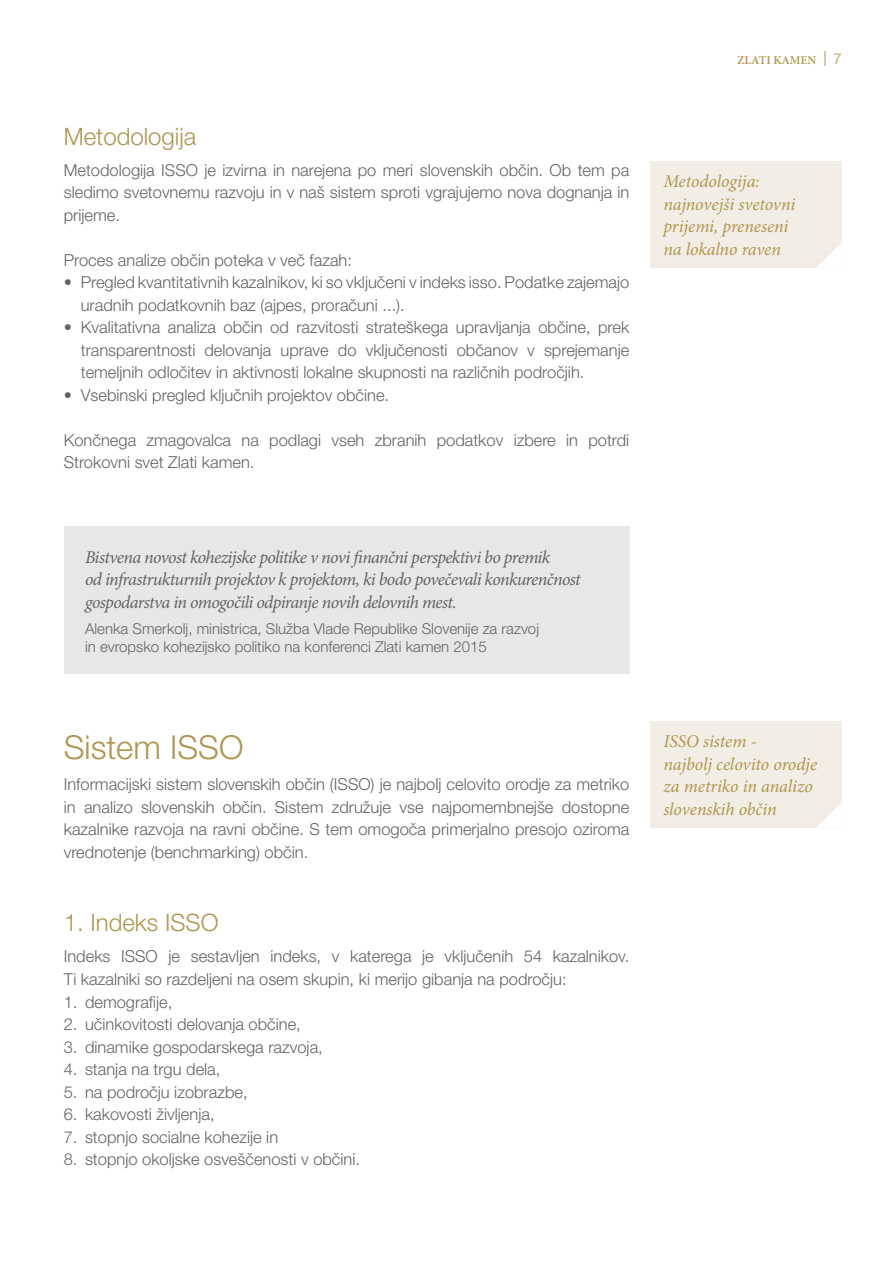
<style>
.page{position:relative;width:893px;height:1263px;background:#fff}
.page>*{position:absolute;margin:0;border:0;box-sizing:border-box;transform-origin:0 0}
.t1{font:300 33px "Helvetica Neue LT Pro";color:#af9651}
.t2{font:300 24px "Helvetica Neue LT Pro";color:#af9651}
.t3{font:italic 18px/22.5px "Minion Pro";letter-spacing:-.035em;color:#636466}
.t4{font:italic 18px/22.5px "Minion Pro";letter-spacing:-.005em;color:#af9651}
.t5{font:300 16.5px/22.5px "Helvetica Neue LT Pro";color:#636466;text-align:justify}
.t6{font:300 15px/18px "Helvetica Neue LT Pro";color:#636466}
.t7{font:600 12px "Minion Pro";color:#af9651}
.s1{font-family:"Helvetica Neue LT Pro";font-weight:300;font-size:15px}
</style>
<div class="page">
<svg style="left:825px;top:51px;width:1px;height:15px"></svg>
<div style="left:64px;top:526px;width:565px;height:148px;background:#e6e7e8"></div>
<div style="left:651px;top:162px;width:191px;height:106px;background:#f3eee5"></div>
<div style="left:651px;top:721px;width:191px;height:107px;background:#f3eee5"></div>
<svg style="left:817px;top:803px;width:25px;height:25px"></svg>
<svg style="left:817px;top:243px;width:25px;height:25px"></svg>
<h2 class="t2" style="left:64px;top:121px;width:134px">Metodologija</h2>
<p class="t5" style="left:64px;top:158px;width:567px">Metodologija ISSO je izvirna in narejena po meri slovenskih občin. Ob tem pa sledimo svetovnemu razvoju in v naš sistem sproti vgrajujemo nova dognanja in prijeme.</p>
<p class="t5" style="left:64px;top:248px;width:290px">Proces analize občin poteka v več fazah:</p>
<p class="t5" style="left:81px;top:271px;width:550px;text-indent:-17px">• Pregled kvantitativnih kazalnikov, ki so vključeni v indeks isso. Podatke zajemajo uradnih podatkovnih baz (ajpes, proračuni ...).</p>
<p class="t5" style="left:81px;top:316px;width:550px;text-indent:-17px">• Kvalitativna analiza občin od razvitosti strateškega upravljanja občine, prek transparentnosti delovanja uprave do vključenosti občanov v sprejemanje temeljnih odločitev in aktivnosti lokalne skupnosti na različnih področjih.</p>
<p class="t5" style="left:64px;top:383px;width:327px">• Vsebinski pregled ključnih projektov občine.</p>
<p class="t5" style="left:64px;top:428px;width:567px">Končnega zmagovalca na podlagi vseh zbranih podatkov izbere in potrdi<br>Strokovni svet Zlati kamen.</p>
<p class="t3" style="left:85px;top:545px;width:497px">Bistvena novost kohezijske politike v novi finančni perspektivi bo premik<br>od infrastrukturnih projektov k projektom, ki bodo povečevali konkurenčnost gospodarstva in omogočili odpiranje novih delovnih mest.</p>
<p class="t6" style="left:85px;top:619px;width:456px">Alenka Smerkolj, ministrica, Služba Vlade Republike Slovenije za razvoj in evropsko kohezijsko politiko na konferenci Zlati kamen 2015</p>
<h1 class="t1" style="left:64px;top:727px;width:181px">Sistem ISSO</h1>
<p class="t5" style="left:64px;top:773px;width:567px">Informacijski sistem slovenskih občin (ISSO) je najbolj celovito orodje za metriko in analizo slovenskih občin. Sistem združuje vse najpomembnejše dostopne kazalnike razvoja na ravni občine. S tem omogoča primerjalno presojo oziroma vrednotenje (benchmarking) občin.</p>
<h2 class="t2" style="left:64px;top:908px;width:156px">1. Indeks ISSO</h2>
<p class="t5" style="left:64px;top:945px;width:567px">Indeks ISSO je sestavljen indeks, v katerega je vključenih 54 kazalnikov.<br>Ti kazalniki so razdeljeni na osem skupin, ki merijo gibanja na področju:</p>
<p class="t5" style="left:64px;top:990px;width:110px">1. demografije,</p>
<p class="t5" style="left:64px;top:1012px;width:239px">2. učinkovitosti delovanja občine,</p>
<p class="t5" style="left:64px;top:1035px;width:261px">3. dinamike gospodarskega razvoja,</p>
<p class="t5" style="left:64px;top:1057px;width:158px">4. stanja na trgu dela,</p>
<p class="t5" style="left:64px;top:1080px;width:185px">5. na področju izobrazbe,</p>
<p class="t5" style="left:64px;top:1102px;width:152px">6. kakovosti življenja,</p>
<p class="t5" style="left:64px;top:1125px;width:216px">7. stopnjo socialne kohezije in</p>
<p class="t5" style="left:64px;top:1147px;width:298px">8. stopnjo okoljske osveščenosti v občini.</p>
<p class="t7" style="left:737px;top:52px;width:106px">ZLATI KAMEN <span class="s1">7</span></p>
<p class="t4" style="left:663px;top:170px;width:134px">Metodologija: najnovejši svetovni prijemi, preneseni na lokalno raven</p>
<p class="t4" style="left:663px;top:730px;width:155px">ISSO sistem -<br>najbolj celovito orodje za metriko in analizo slovenskih občin</p>
</div>
